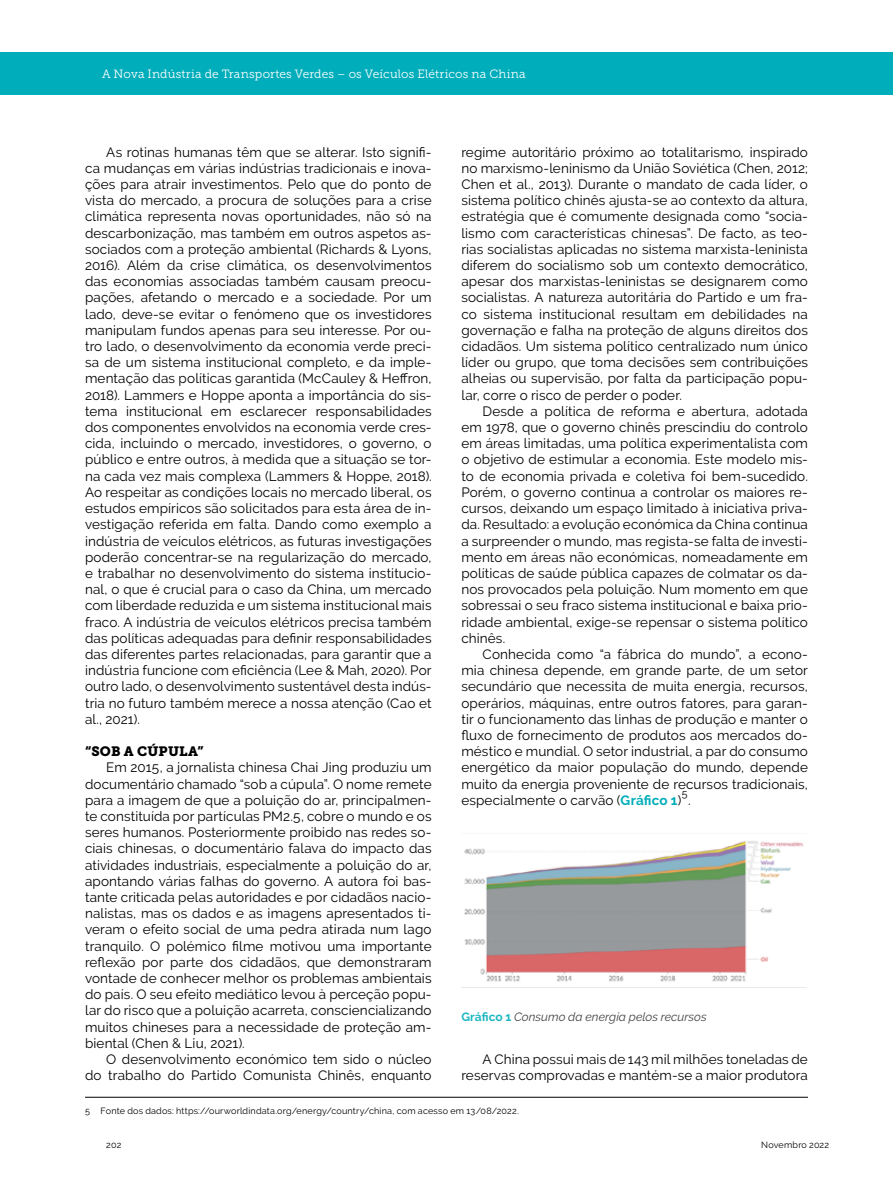
<style>
.page{position:relative;width:893px;height:1191px;background:#fff}
.page>*{position:absolute;margin:0;border:0;box-sizing:border-box;transform-origin:0 0}
.t1{font:13.5px/16.2px "Raleway";letter-spacing:.01em;color:#000;text-align:justify}
.t2{font:13.5px "Museo Slab 900";letter-spacing:.01em;color:#000}
.t3{font:12px "Museo Slab 300";letter-spacing:.015em;color:#fff}
.t4{font:italic 12px "Raleway";letter-spacing:.005em;color:#424241}
.t5{font:10.5px "Raleway";color:#000}
.t6{font:9px "Raleway";letter-spacing:.02em;color:#000}
.s1{font-weight:700;color:#00adba}
.s2{font-weight:700;font-style:normal;color:#1fb7c2}
</style>
<div class="page">
<div style="left:0;top:52px;width:893px;height:43px;background:#00adba"></div>
<hr style="left:85px;top:1096px;width:723px;height:1px;background:#000">
<img style="left:461px;top:841px;width:345px;height:147px">
<p class="t3" style="left:102px;top:68px;width:425px">A Nova Indústria de Transportes Verdes – os Veículos Elétricos na China</p>
<p class="t1" style="left:85px;top:144px;width:348px;text-indent:21px">As rotinas humanas têm que se alterar. Isto signifi&shy;ca mudanças em várias indústrias tradicionais e inova&shy;ções para atrair investimentos. Pelo que do ponto de vista do mercado, a procura de soluções para a crise climática representa novas oportunidades, não só na descarbonização, mas também em outros aspetos as&shy;sociados com a proteção ambiental (Richards &amp; Lyons, 2016). Além da crise climática, os desenvolvimentos das economias associadas também causam preocu&shy;pações, afetando o mercado e a sociedade. Por um lado, deve-se evitar o fenómeno que os investidores manipulam fundos apenas para seu interesse. Por ou&shy;tro lado, o desenvolvimento da economia verde preci&shy;sa de um sistema institucional completo, e da imple&shy;mentação das políticas garantida (McCauley &amp; Heffron, 2018). Lammers e Hoppe aponta a importância do sis&shy;tema institucional em esclarecer responsabilidades dos componentes envolvidos na economia verde cres&shy;cida, incluindo o mercado, investidores, o governo, o público e entre outros, à medida que a situação se tor&shy;na cada vez mais complexa (Lammers &amp; Hoppe, 2018).<br>Ao respeitar as condições locais no mercado liberal, os estudos empíricos são solicitados para esta área de in&shy;vestigação referida em falta. Dando como exemplo a indústria de veículos elétricos, as futuras investigações poderão concentrar-se na regularização do mercado, e trabalhar no desenvolvimento do sistema institucio&shy;nal, o que é crucial para o caso da China, um mercado com liberdade reduzida e um sistema institucional mais fraco. A indústria de veículos elétricos precisa também das políticas adequadas para definir responsabilidades das diferentes partes relacionadas, para garantir que a indústria funcione com eficiência (Lee &amp; Mah, 2020). Por outro lado, o desenvolvimento sustentável desta indús&shy;tria no futuro também merece a nossa atenção (Cao et al., 2021).</p>
<p class="t2" style="left:85px;top:743px;width:120px">“SOB A CÚPULA”</p>
<p class="t1" style="left:85px;top:759px;width:348px;text-indent:21px">Em 2015, a jornalista chinesa Chai Jing produziu um documentário chamado “sob a cúpula”. O nome remete para a imagem de que a poluição do ar, principalmen&shy;te constituída por partículas PM2.5, cobre o mundo e os seres humanos. Posteriormente proibido nas redes so&shy;ciais chinesas, o documentário falava do impacto das atividades industriais, especialmente a poluição do ar, apontando várias falhas do governo. A autora foi bas&shy;tante criticada pelas autoridades e por cidadãos nacio&shy;nalistas, mas os dados e as imagens apresentados ti&shy;veram o efeito social de uma pedra atirada num lago tranquilo. O polémico filme motivou uma importante reflexão por parte dos cidadãos, que demonstraram vontade de conhecer melhor os problemas ambientais do país. O seu efeito mediático levou à perceção popu&shy;lar do risco que a poluição acarreta, consciencializando muitos chineses para a necessidade de proteção am&shy;biental (Chen &amp; Liu, 2021).</p>
<p class="t1" style="left:85px;top:1051px;width:348px;text-align:right">O desenvolvimento económico tem sido o núcleo<br>do trabalho do Partido Comunista Chinês, enquanto</p>
<p class="t6" style="left:85px;top:1106px;width:435px">5 Fonte dos dados: https://ourworldindata.org/energy/country/china, com acesso em 13/08/2022.</p>
<p class="t1" style="left:461px;top:144px;width:348px">regime autoritário próximo ao totalitarismo, inspirado no marxismo-leninismo da União Soviética (Chen, 2012; Chen et al., 2013). Durante o mandato de cada líder, o sistema político chinês ajusta-se ao contexto da altura, estratégia que é comumente designada como “socia&shy;lismo com características chinesas”. De facto, as teo&shy;rias socialistas aplicadas no sistema marxista-leninista diferem do socialismo sob um contexto democrático, apesar dos marxistas-leninistas se designarem como socialistas. A natureza autoritária do Partido e um fra&shy;co sistema institucional resultam em debilidades na governação e falha na proteção de alguns direitos dos cidadãos. Um sistema político centralizado num único líder ou grupo, que toma decisões sem contribuições alheias ou supervisão, por falta da participação popu&shy;lar, corre o risco de perder o poder.</p>
<p class="t1" style="left:461px;top:403px;width:348px;text-indent:21px">Desde a política de reforma e abertura, adotada em 1978, que o governo chinês prescindiu do controlo em áreas limitadas, uma política experimentalista com o objetivo de estimular a economia. Este modelo mis&shy;to de economia privada e coletiva foi bem-sucedido.<br>Porém, o governo continua a controlar os maiores re&shy;cursos, deixando um espaço limitado à iniciativa priva&shy;da. Resultado: a evolução económica da China continua a surpreender o mundo, mas regista-se falta de investi&shy;mento em áreas não económicas, nomeadamente em políticas de saúde pública capazes de colmatar os da&shy;nos provocados pela poluição. Num momento em que sobressai o seu fraco sistema institucional e baixa prio&shy;ridade ambiental, exige-se repensar o sistema político chinês.</p>
<p class="t1" style="left:461px;top:646px;width:348px;text-indent:21px">Conhecida como “a fábrica do mundo”, a econo&shy;mia chinesa depende, em grande parte, de um setor secundário que necessita de muita energia, recursos, operários, máquinas, entre outros fatores, para garan&shy;tir o funcionamento das linhas de produção e manter o fluxo de fornecimento de produtos aos mercados do&shy;méstico e mundial. O setor industrial, a par do consumo energético da maior população do mundo, depende muito da energia proveniente de recursos tradicionais, especialmente o carvão (<span class="s1">Gráfico 1</span>)</p>
<p class="t5" style="left:682px;top:787px;width:7px">5</p>
<p class="t1" style="left:688px;top:792px;width:4px">.</p>
<p class="t4" style="left:461px;top:1009px;width:247px"><span class="s2">Gráfico 1</span> Consumo da energia pelos recursos</p>
<p class="t1" style="left:461px;top:1051px;width:348px;text-align:right">A China possui mais de 143 mil milhões toneladas de reservas comprovadas e mantém-se a maior produtora</p>
<p class="t6" style="left:106px;top:1140px;width:17px">202</p>
<p class="t6" style="left:761px;top:1140px;width:69px">Novembro 2022</p>
</div>
